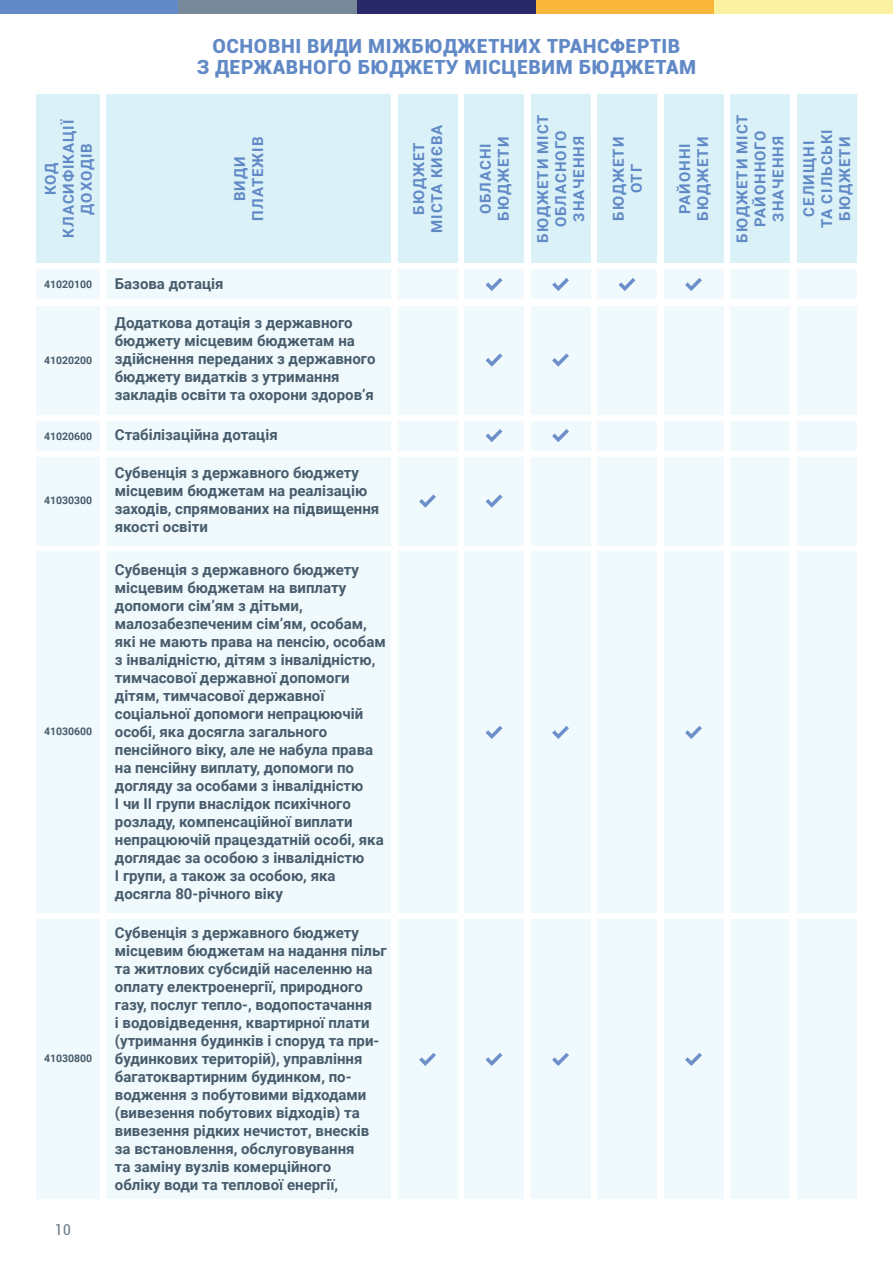
<style>
.page{position:relative;width:893px;height:1263px;background:#fff}
.page>*{position:absolute;margin:0;border:0;box-sizing:border-box;transform-origin:0 0}
.t1{font:900 19.5px "Roboto";letter-spacing:.03em;color:#6189c6}
.t2{font:700 15px/18px "Roboto";color:#475c6d}
.t3{font:700 15px/18px "Roboto";letter-spacing:.065em;color:#6189c6;text-align:center}
.t4{font:condensed 15px "Roboto";color:#475c6d}
.t5{font:700 10.5px "Roboto";color:#475c6d}
</style>
<div class="page">
<div style="left:0;top:0;width:179px;height:14px;background:#6189c6"></div>
<div style="left:179px;top:0;width:178px;height:14px;background:#778999"></div>
<div style="left:357px;top:0;width:179px;height:14px;background:#29296a"></div>
<div style="left:536px;top:0;width:178px;height:14px;background:#f8b73a"></div>
<div style="left:714px;top:0;width:179px;height:14px;background:#faf1a1"></div>
<div style="left:37px;top:270px;width:63px;height:29px;background:#f0f9fb"></div>
<div style="left:37px;top:421px;width:63px;height:29px;background:#f0f9fb"></div>
<div style="left:37px;top:306px;width:63px;height:108px;background:#f0f9fb"></div>
<div style="left:37px;top:457px;width:63px;height:88px;background:#f0f9fb"></div>
<div style="left:37px;top:552px;width:63px;height:361px;background:#f0f9fb"></div>
<div style="left:37px;top:919px;width:63px;height:280px;background:#f0f9fb"></div>
<div style="left:797px;top:270px;width:59px;height:29px;background:#f0f9fb"></div>
<div style="left:797px;top:421px;width:59px;height:29px;background:#f0f9fb"></div>
<div style="left:797px;top:306px;width:59px;height:108px;background:#f0f9fb"></div>
<div style="left:797px;top:457px;width:59px;height:88px;background:#f0f9fb"></div>
<div style="left:797px;top:552px;width:59px;height:361px;background:#f0f9fb"></div>
<div style="left:797px;top:919px;width:59px;height:280px;background:#f0f9fb"></div>
<div style="left:730px;top:270px;width:60px;height:29px;background:#f0f9fb"></div>
<div style="left:730px;top:421px;width:60px;height:29px;background:#f0f9fb"></div>
<div style="left:730px;top:306px;width:60px;height:108px;background:#f0f9fb"></div>
<div style="left:730px;top:457px;width:60px;height:88px;background:#f0f9fb"></div>
<div style="left:730px;top:552px;width:60px;height:361px;background:#f0f9fb"></div>
<div style="left:730px;top:919px;width:60px;height:280px;background:#f0f9fb"></div>
<div style="left:664px;top:270px;width:59px;height:29px;background:#f0f9fb"></div>
<div style="left:664px;top:421px;width:59px;height:29px;background:#f0f9fb"></div>
<div style="left:664px;top:306px;width:59px;height:108px;background:#f0f9fb"></div>
<div style="left:664px;top:457px;width:59px;height:88px;background:#f0f9fb"></div>
<div style="left:664px;top:552px;width:59px;height:361px;background:#f0f9fb"></div>
<div style="left:664px;top:919px;width:59px;height:280px;background:#f0f9fb"></div>
<div style="left:597px;top:270px;width:60px;height:29px;background:#f0f9fb"></div>
<div style="left:597px;top:421px;width:60px;height:29px;background:#f0f9fb"></div>
<div style="left:597px;top:306px;width:60px;height:108px;background:#f0f9fb"></div>
<div style="left:597px;top:457px;width:60px;height:88px;background:#f0f9fb"></div>
<div style="left:597px;top:552px;width:60px;height:361px;background:#f0f9fb"></div>
<div style="left:597px;top:919px;width:60px;height:280px;background:#f0f9fb"></div>
<div style="left:531px;top:270px;width:59px;height:29px;background:#f0f9fb"></div>
<div style="left:531px;top:421px;width:59px;height:29px;background:#f0f9fb"></div>
<div style="left:531px;top:306px;width:59px;height:108px;background:#f0f9fb"></div>
<div style="left:531px;top:457px;width:59px;height:88px;background:#f0f9fb"></div>
<div style="left:531px;top:552px;width:59px;height:361px;background:#f0f9fb"></div>
<div style="left:531px;top:919px;width:59px;height:280px;background:#f0f9fb"></div>
<div style="left:464px;top:270px;width:60px;height:29px;background:#f0f9fb"></div>
<div style="left:464px;top:421px;width:60px;height:29px;background:#f0f9fb"></div>
<div style="left:464px;top:306px;width:60px;height:108px;background:#f0f9fb"></div>
<div style="left:464px;top:457px;width:60px;height:88px;background:#f0f9fb"></div>
<div style="left:464px;top:552px;width:60px;height:361px;background:#f0f9fb"></div>
<div style="left:464px;top:919px;width:60px;height:280px;background:#f0f9fb"></div>
<div style="left:398px;top:270px;width:59px;height:29px;background:#f0f9fb"></div>
<div style="left:398px;top:421px;width:59px;height:29px;background:#f0f9fb"></div>
<div style="left:398px;top:306px;width:59px;height:108px;background:#f0f9fb"></div>
<div style="left:398px;top:457px;width:59px;height:88px;background:#f0f9fb"></div>
<div style="left:398px;top:552px;width:59px;height:361px;background:#f0f9fb"></div>
<div style="left:398px;top:919px;width:59px;height:280px;background:#f0f9fb"></div>
<div style="left:106px;top:270px;width:285px;height:29px;background:#f0f9fb"></div>
<div style="left:106px;top:421px;width:285px;height:29px;background:#f0f9fb"></div>
<div style="left:106px;top:306px;width:285px;height:108px;background:#f0f9fb"></div>
<div style="left:106px;top:457px;width:285px;height:88px;background:#f0f9fb"></div>
<div style="left:106px;top:552px;width:285px;height:361px;background:#f0f9fb"></div>
<div style="left:106px;top:919px;width:285px;height:280px;background:#f0f9fb"></div>
<svg style="left:486px;top:278px;width:16px;height:13px"></svg>
<svg style="left:486px;top:353px;width:16px;height:14px"></svg>
<svg style="left:486px;top:429px;width:16px;height:13px"></svg>
<svg style="left:419px;top:494px;width:17px;height:14px"></svg>
<svg style="left:486px;top:726px;width:16px;height:13px"></svg>
<svg style="left:419px;top:1053px;width:17px;height:13px"></svg>
<svg style="left:486px;top:1053px;width:16px;height:13px"></svg>
<svg style="left:552px;top:1053px;width:17px;height:13px"></svg>
<svg style="left:685px;top:1053px;width:17px;height:13px"></svg>
<svg style="left:552px;top:726px;width:17px;height:13px"></svg>
<svg style="left:685px;top:726px;width:17px;height:13px"></svg>
<svg style="left:552px;top:278px;width:17px;height:13px"></svg>
<svg style="left:552px;top:353px;width:17px;height:14px"></svg>
<svg style="left:552px;top:429px;width:17px;height:13px"></svg>
<svg style="left:486px;top:494px;width:16px;height:14px"></svg>
<svg style="left:619px;top:278px;width:16px;height:13px"></svg>
<svg style="left:685px;top:278px;width:17px;height:13px"></svg>
<div style="left:37px;top:94px;width:63px;height:169px;background:#daf1f7"></div>
<div style="left:797px;top:94px;width:59px;height:169px;background:#daf1f7"></div>
<div style="left:730px;top:94px;width:60px;height:169px;background:#daf1f7"></div>
<div style="left:664px;top:94px;width:59px;height:169px;background:#daf1f7"></div>
<div style="left:597px;top:94px;width:60px;height:169px;background:#daf1f7"></div>
<div style="left:531px;top:94px;width:59px;height:169px;background:#daf1f7"></div>
<div style="left:464px;top:94px;width:60px;height:169px;background:#daf1f7"></div>
<div style="left:398px;top:94px;width:59px;height:169px;background:#daf1f7"></div>
<div style="left:106px;top:94px;width:285px;height:169px;background:#daf1f7"></div>
<p class="t3" style="left:59px;top:238px;width:121px;rotate:-90deg">КЛАСИФІКАЦІЇ<br>ДОХОДІВ</p>
<p class="t3" style="left:41px;top:195px;width:34px;rotate:-90deg">КОД</p>
<p class="t5" style="left:44px;top:277px;width:50px">41020100</p>
<p class="t5" style="left:44px;top:353px;width:50px">41020200</p>
<p class="t5" style="left:44px;top:428px;width:50px">41020600</p>
<p class="t5" style="left:44px;top:492px;width:50px">41030300</p>
<p class="t5" style="left:44px;top:724px;width:50px">41030600</p>
<p class="t5" style="left:44px;top:1051px;width:50px">41030800</p>
<p class="t4" style="left:55px;top:1219px;width:18px">10</p>
<p class="t1" style="left:213px;top:33px;width:469px">ОСНОВНІ ВИДИ МІЖБЮДЖЕТНИХ ТРАНСФЕРТІВ</p>
<p class="t1" style="left:197px;top:54px;width:500px">З ДЕРЖАВНОГО БЮДЖЕТУ МІСЦЕВИМ БЮДЖЕТАМ</p>
<p class="t3" style="left:248px;top:221px;width:86px;rotate:-90deg">ПЛАТЕЖІВ</p>
<p class="t3" style="left:230px;top:201px;width:46px;rotate:-90deg">ВИДИ</p>
<p class="t2" style="left:115px;top:274px;width:110px">Базова дотація</p>
<p class="t2" style="left:115px;top:313px;width:262px">Додаткова дотація з державного бюджету місцевим бюджетам на здійснення переданих з державного бюджету видатків з утримання закладів освіти та охорони здоров’я</p>
<p class="t2" style="left:115px;top:425px;width:164px">Стабілізаційна дотація</p>
<p class="t2" style="left:115px;top:463px;width:266px">Субвенція з державного бюджету місцевим бюджетам на реалізацію заходів, спрямованих на підвищення якості освіти</p>
<p class="t2" style="left:115px;top:560px;width:272px">Субвенція з державного бюджету місцевим бюджетам на виплату допомоги сім’ям з дітьми, малозабезпеченим сім’ям, особам, які не мають права на пенсію, особам з інвалідністю, дітям з інвалідністю, тимчасової державної допомоги дітям, тимчасової державної соціальної допомоги непрацюючій особі, яка досягла загального пенсійного віку, але не набула права на пенсійну виплату, допомоги по догляду за особами з інвалідністю<br>I чи II групи внаслідок психічного розладу, компенсаційної виплати непрацюючій працездатній особі, яка доглядає за особою з інвалідністю<br>I групи, а також за особою, яка досягла 80-річного віку</p>
<p class="t2" style="left:115px;top:923px;width:273px">Субвенція з державного бюджету місцевим бюджетам на надання пільг та житлових субсидій населенню на оплату електроенергії, природного газу, послуг тепло-, водопостачання<br>і водовідведення, квартирної плати (утримання будинків і споруд та при&shy;будинкових територій), управління багатоквартирним будинком, по&shy;водження з побутовими відходами (вивезення побутових відходів) та вивезення рідких нечистот, внесків за встановлення, обслуговування<br>та заміну вузлів комерційного<br>обліку води та теплової енергії,</p>
<p class="t3" style="left:427px;top:233px;width:110px;rotate:-90deg">МІСТА КИЄВА</p>
<p class="t3" style="left:409px;top:215px;width:74px;rotate:-90deg">БЮДЖЕТ</p>
<p class="t3" style="left:476px;top:214px;width:73px;rotate:-90deg">ОБЛАСНІ</p>
<p class="t3" style="left:494px;top:221px;width:85px;rotate:-90deg">БЮДЖЕТИ</p>
<p class="t3" style="left:533px;top:243px;width:130px;rotate:-90deg">БЮДЖЕТИ МІСТ<br>ОБЛАСНОГО<br>ЗНАЧЕННЯ</p>
<p class="t3" style="left:609px;top:221px;width:85px;rotate:-90deg">БЮДЖЕТИ</p>
<p class="t3" style="left:693px;top:221px;width:85px;rotate:-90deg">БЮДЖЕТИ</p>
<p class="t3" style="left:675px;top:214px;width:72px;rotate:-90deg">РАЙОННІ</p>
<p class="t3" style="left:627px;top:193px;width:31px;rotate:-90deg">ОТГ</p>
<p class="t3" style="left:733px;top:243px;width:130px;rotate:-90deg">БЮДЖЕТИ МІСТ<br>РАЙОННОГО<br>ЗНАЧЕННЯ</p>
<p class="t3" style="left:799px;top:217px;width:77px;rotate:-90deg">СЕЛИЩНІ</p>
<p class="t3" style="left:817px;top:228px;width:101px;rotate:-90deg">ТА СІЛЬСЬКІ</p>
<p class="t3" style="left:835px;top:221px;width:85px;rotate:-90deg">БЮДЖЕТИ</p>
</div>
